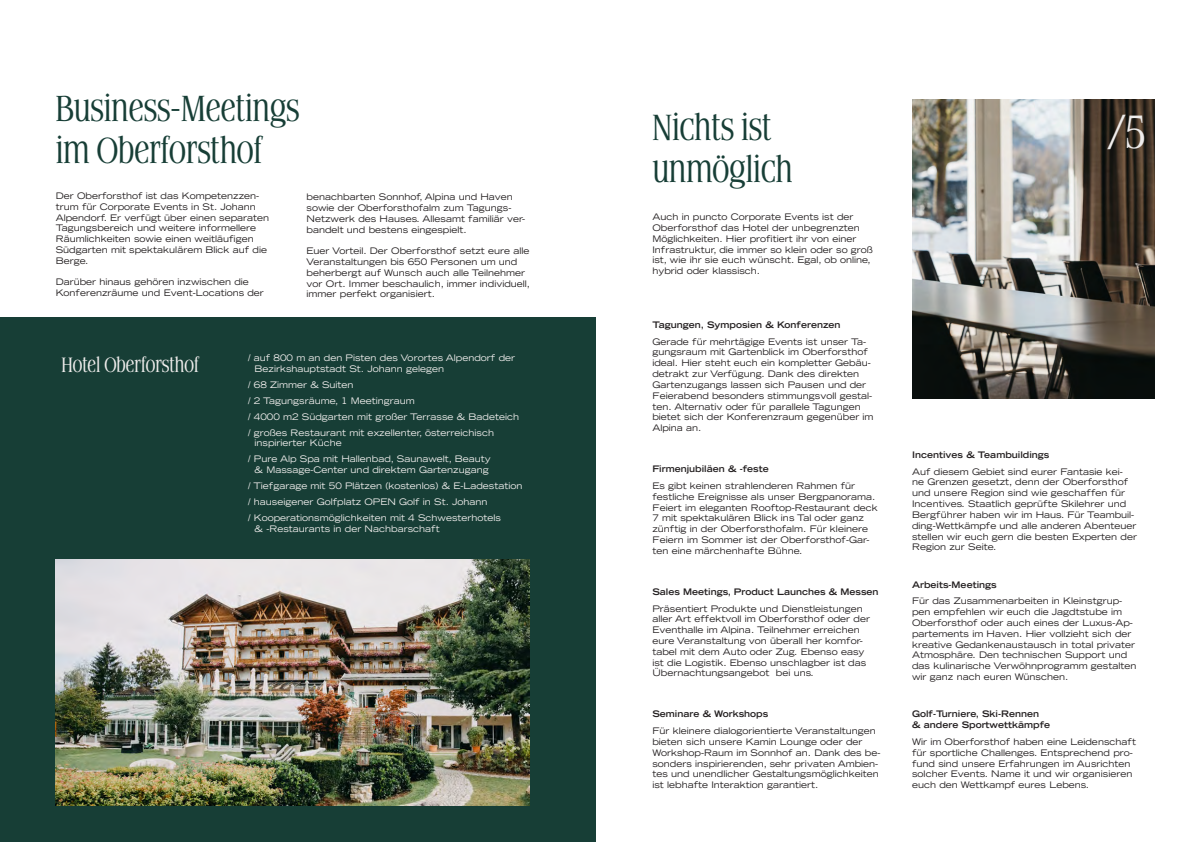
<style>
.page{position:relative;width:1191px;height:842px;background:#fff}
.page>*{position:absolute;margin:0;border:0;box-sizing:border-box;transform-origin:0 0}
.t1{font:45px "Mc Kenzie Headline";color:#efedec}
.t2{font:35px/42px "Mc Kenzie Headline";color:#173e36}
.t3{font:20px "Mc Kenzie Headline";color:#efedec}
.t4{font:expanded 9px/10.8px "Trade Gothic LT Std";color:#231f20}
.t5{font:expanded 9px/16px "Trade Gothic LT Std";color:#efedec}
.t6{font:700 expanded 9px/10.8px "Trade Gothic LT Std";color:#231f20}
</style>
<div class="page">
<div style="left:0;top:317px;width:595px;height:525px;background:#173e36"></div>
<img style="left:912px;top:100px;width:243px;height:298px">
<img style="left:56px;top:560px;width:474px;height:246px">
<h2 class="t2" style="left:56px;top:88px;width:245px">Business-Meetings im Oberforsthof</h2>
<p class="t4" style="left:56px;top:190px;width:215px">Der Oberforsthof ist das Kompetenzzen&shy;trum für Corporate Events in St. Johann Alpendorf. Er verfügt über einen separaten Tagungsbereich und weitere informellere Räumlichkeiten sowie einen weitläufigen Südgarten mit spektakulärem Blick auf die Berge.</p>
<p class="t4" style="left:56px;top:276px;width:210px">Darüber hinaus gehören inzwischen die<br>Konferenzräume und Event-Locations der</p>
<p class="t4" style="left:307px;top:191px;width:220px">benachbarten Sonnhof, Alpina und Haven sowie der Oberforsthofalm zum Tagungs-Netzwerk des Hauses. Allesamt familiär ver&shy;bandelt und bestens eingespielt.</p>
<p class="t4" style="left:307px;top:245px;width:225px">Euer Vorteil. Der Oberforsthof setzt eure alle Veranstaltungen bis 650 Personen um und beherbergt auf Wunsch auch alle Teilnehmer vor Ort. Immer beschaulich, immer individuell, immer perfekt organisiert.</p>
<h3 class="t3" style="left:61px;top:354px;width:139px">Hotel Oberforsthof</h3>
<p class="t5" style="left:255px;top:352px;width:262px;line-height:10.8px;text-indent:-6px">/ auf 800 m an den Pisten des Vorortes Alpendorf der<br>Bezirkshauptstadt St. Johann gelegen</p>
<p class="t5" style="left:248px;top:376px;width:272px">/ 68 Zimmer &amp; Suiten<br>/ 2 Tagungsräume, 1 Meetingraum<br>/ 4000 m2 Südgarten mit großer Terrasse &amp; Badeteich / großes Restaurant mit exzellenter, österreichisch</p>
<p class="t5" style="left:248px;top:435px;width:244px;text-indent:6px">inspirierter Küche<br>/ Pure Alp Spa mit Hallenbad, Saunawelt, Beauty</p>
<p class="t5" style="left:248px;top:462px;width:276px;text-indent:6px">&amp; Massage-Center und direktem Gartenzugang<br>/ Tiefgarage mit 50 Plätzen (kostenlos) &amp; E-Ladestation / hauseigener Golfplatz OPEN Golf in St. Johann<br>/ Kooperationsmöglichkeiten mit 4 Schwesterhotels</p>
<p class="t5" style="left:255px;top:521px;width:187px">&amp; -Restaurants in der Nachbarschaft</p>
<h2 class="t2" style="left:652px;top:107px;width:142px">Nichts ist unmöglich</h2>
<p class="t4" style="left:652px;top:211px;width:222px">Auch in puncto Corporate Events ist der Oberforsthof das Hotel der unbegrenzten Möglichkeiten. Hier profitiert ihr von einer Infrastruktur, die immer so klein oder so groß ist, wie ihr sie euch wünscht. Egal, ob online, hybrid oder klassisch.</p>
<p class="t6" style="left:652px;top:319px;width:190px">Tagungen, Symposien &amp; Konferenzen</p>
<p class="t4" style="left:652px;top:336px;width:223px">Gerade für mehrtägige Events ist unser Ta&shy;gungsraum mit Gartenblick im Oberforsthof ideal. Hier steht euch ein kompletter Gebäu&shy;detrakt zur Verfügung. Dank des direkten Gartenzugangs lassen sich Pausen und der Feierabend besonders stimmungsvoll gestal&shy;ten. Alternativ oder für parallele Tagungen bietet sich der Konferenzraum gegenüber im Alpina an.</p>
<p class="t6" style="left:652px;top:463px;width:118px">Firmenjubiläen &amp; -feste</p>
<p class="t4" style="left:652px;top:480px;width:227px">Es gibt keinen strahlenderen Rahmen für festliche Ereignisse als unser Bergpanorama.<br>Feiert im eleganten Rooftop-Restaurant deck 7 mit spektakulären Blick ins Tal oder ganz zünftig in der Oberforsthofalm. Für kleinere Feiern im Sommer ist der Oberforsthof-Gar&shy;ten eine märchenhafte Bühne.</p>
<p class="t6" style="left:652px;top:586px;width:228px">Sales Meetings, Product Launches &amp; Messen</p>
<p class="t4" style="left:652px;top:603px;width:219px">Präsentiert Produkte und Dienstleistungen aller Art effektvoll im Oberforsthof oder der Eventhalle im Alpina. Teilnehmer erreichen eure Veranstaltung von überall her komfor&shy;tabel mit dem Auto oder Zug. Ebenso easy ist die Logistik. Ebenso unschlagber ist das Übernachtungsangebot bei uns.</p>
<p class="t6" style="left:652px;top:709px;width:117px">Seminare &amp; Workshops</p>
<p class="t4" style="left:652px;top:725px;width:229px">Für kleinere dialogorientierte Veranstaltungen bieten sich unsere Kamin Lounge oder der Workshop-Raum im Sonnhof an. Dank des be&shy;sonders inspirierenden, sehr privaten Ambien&shy;tes und unendlicher Gestaltungsmöglichkeiten ist lebhafte Interaktion garantiert.</p>
<h1 class="t1" style="left:1107px;top:108px;width:40px">/5</h1>
<p class="t6" style="left:912px;top:449px;width:139px">Incentives &amp; Teambuildings</p>
<p class="t4" style="left:912px;top:466px;width:226px">Auf diesem Gebiet sind eurer Fantasie kei&shy;ne Grenzen gesetzt, denn der Oberforsthof und unsere Region sind wie geschaffen für Incentives. Staatlich geprüfte Skilehrer und Bergführer haben wir im Haus. Für Teambuil&shy;ding-Wettkämpfe und alle anderen Abenteuer stellen wir euch gern die besten Experten der Region zur Seite.</p>
<p class="t6" style="left:912px;top:579px;width:86px">Arbeits-Meetings</p>
<p class="t4" style="left:912px;top:596px;width:226px">Für das Zusammenarbeiten in Kleinstgrup&shy;pen empfehlen wir euch die Jagdtstube im Oberforsthof oder auch eines der Luxus-Ap&shy;partements im Haven. Hier vollzieht sich der kreative Gedankenaustausch in total privater Atmosphäre. Den technischen Support und das kulinarische Verwöhnprogramm gestalten wir ganz nach euren Wünschen.</p>
<p class="t6" style="left:912px;top:709px;width:139px">Golf-Turniere, Ski-Rennen<br>&amp; andere Sportwettkämpfe</p>
<p class="t4" style="left:912px;top:736px;width:225px">Wir im Oberforsthof haben eine Leidenschaft für sportliche Challenges. Entsprechend pro&shy;fund sind unsere Erfahrungen im Ausrichten solcher Events. Name it und wir organisieren euch den Wettkampf eures Lebens.</p>
</div>
